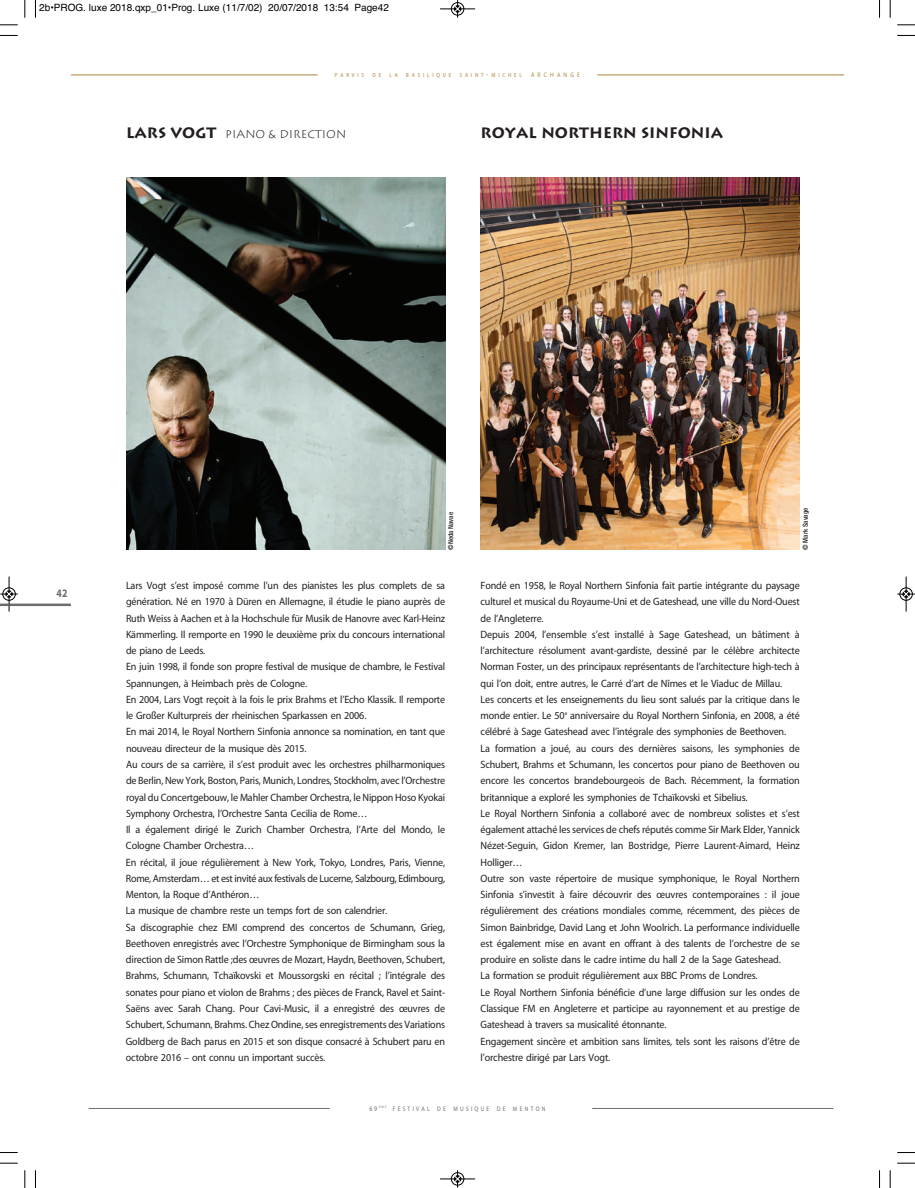
<style>
.page{position:relative;width:915px;height:1188px;background:#fff}
.page>*{position:absolute;margin:0;border:0;box-sizing:border-box;transform-origin:0 0}
.t1{font:700 16.25px "Myriad Arabic";color:#6c6d70;scale:.85 1}
.t2{font:700 15px "Lithos";color:#231f20}
.t3{font:300 11.25px "Lithos";color:#231f20}
.t4{font:10.62px/16.2px "Myriad";letter-spacing:-.015em;color:#231f20;scale:.95 1}
.t5{font:10px "Helvetica";color:#000}
.t6{font:9.38px "Myriad Arabic";letter-spacing:.28em;color:#6c6d70;scale:.85 1}
.t7{font:8.5px "Myriad Arabic";letter-spacing:.4em;color:#a7843a;scale:.85 1}
.t8{font:500 condensed 6.88px "Helvetica Neue";color:#231f20}
.s1{font-size:11.25px}
.s2{font-size:9.38px}
.s3{font-weight:700;font-size:15px}
.s4{font-size:10px}
</style>
<div class="page">
<hr style="left:89px;top:1107px;width:241px;height:1px;background:#6c6d70">
<hr style="left:592px;top:1107px;width:241px;height:1px;background:#6c6d70">
<hr style="left:71px;top:75px;width:246px;height:1px;background:#a7843a">
<hr style="left:597px;top:75px;width:246px;height:1px;background:#a7843a">
<img style="left:126px;top:177px;width:319px;height:372px">
<img style="left:480px;top:177px;width:319px;height:372px">
<hr style="left:0;top:603px;width:71px;height:3px;background:#6c6d70">
<svg style="left:35px;top:0;width:1px;height:18px"></svg>
<svg style="left:0;top:35px;width:18px;height:1px"></svg>
<svg style="left:879px;top:0;width:1px;height:18px"></svg>
<svg style="left:897px;top:35px;width:17px;height:1px"></svg>
<svg style="left:35px;top:1170px;width:1px;height:17px"></svg>
<svg style="left:879px;top:1170px;width:1px;height:17px"></svg>
<svg style="left:24px;top:0;width:2px;height:18px"></svg>
<svg style="left:0;top:24px;width:18px;height:2px"></svg>
<svg style="left:889px;top:0;width:1px;height:18px"></svg>
<svg style="left:897px;top:24px;width:17px;height:2px"></svg>
<svg style="left:24px;top:1170px;width:2px;height:17px"></svg>
<svg style="left:0;top:1162px;width:18px;height:1px"></svg>
<svg style="left:889px;top:1170px;width:1px;height:17px"></svg>
<svg style="left:897px;top:1162px;width:17px;height:1px"></svg>
<div style="left:451px;top:2px;width:13px;height:14px;border:1px solid #fff;border-radius:50%"></div>
<hr style="left:440px;top:9px;width:35px;height:1px;background:#000">
<div style="left:451px;top:2px;width:13px;height:13px;border:1px solid #000;border-radius:50%"></div>
<svg style="left:454px;top:0;width:6px;height:18px"></svg>
<div style="left:451px;top:1171px;width:13px;height:14px;border:1px solid #fff;border-radius:50%"></div>
<hr style="left:440px;top:1178px;width:35px;height:1px;background:#000">
<div style="left:451px;top:1172px;width:13px;height:12px;border:1px solid #000;border-radius:50%"></div>
<svg style="left:454px;top:1170px;width:6px;height:17px"></svg>
<div style="left:2px;top:587px;width:14px;height:13px;border:1px solid #fff;border-radius:50%"></div>
<hr style="left:9px;top:576px;width:1px;height:35px;background:#000">
<div style="left:3px;top:587px;width:12px;height:13px;border:1px solid #000;border-radius:50%"></div>
<svg style="left:0;top:590px;width:18px;height:7px"></svg>
<hr style="left:905px;top:576px;width:1px;height:35px;background:#000">
<div style="left:899px;top:587px;width:13px;height:13px;border:1px solid #000;border-radius:50%"></div>
<svg style="left:897px;top:590px;width:17px;height:7px"></svg>
<p class="t5" style="left:39px;top:2px;width:351px">2b•PROG. luxe 2018.qxp_01•Prog. Luxe (11/7/02) 20/07/2018 13:54 Page42</p>
<p class="t7" style="left:335px;top:71px;width:290px">PARVIS DE LA BASILIQUE SAINT<span class="s1">-</span>MICHEL <span class="s2">ARCHANGE</span></p>
<p class="t3" style="left:126px;top:128px;width:222px"><span class="s3">LARS VOGT</span> PIANO &amp; DIRECTION</p>
<h2 class="t2" style="left:480px;top:124px;width:244px">ROYAL NORTHERN SINFONIA</h2>
<h1 class="t1" style="left:57px;top:585px;width:14px">42</h1>
<p class="t8" style="left:448px;top:549px;width:39px;rotate:-90deg">©Neda Navae</p>
<p class="t8" style="left:802px;top:549px;width:43px;rotate:-90deg">© Mark Savage</p>
<p class="t4" style="left:126px;top:578px;width:337px">Lars Vogt s’est imposé comme l’un des pianistes les plus complets de sa génération. Né en 1970 à Düren en Allemagne, il étudie le piano auprès de Ruth Weiss à Aachen et à la Hochschule für Musik de Hanovre avec Karl-Heinz Kämmerling. Il remporte en 1990 le deuxième prix du concours international de piano de Leeds.<br>En juin 1998, il fonde son propre festival de musique de chambre, le Festival Spannungen, à Heimbach près de Cologne.<br>En 2004, Lars Vogt reçoit à la fois le prix Brahms et l’Echo Klassik. Il remporte le Großer Kulturpreis der rheinischen Sparkassen en 2006.<br>En mai 2014, le Royal Northern Sinfonia annonce sa nomination, en tant que nouveau directeur de la musique dès 2015.<br>Au cours de sa carrière, il s’est produit avec les orchestres philharmoniques de Berlin, New York, Boston, Paris, Munich, Londres, Stockholm, avec l’Orchestre royal du Concertgebouw, le Mahler Chamber Orchestra, le Nippon Hoso Kyokai Symphony Orchestra, l’Orchestre Santa Cecilia de Rome…<br>Il a également dirigé le Zurich Chamber Orchestra, l’Arte del Mondo, le Cologne Chamber Orchestra…<br>En récital, il joue régulièrement à New York, Tokyo, Londres, Paris, Vienne, Rome, Amsterdam… et est invité aux festivals de Lucerne, Salzbourg, Edimbourg, Menton, la Roque d’Anthéron…<br>La musique de chambre reste un temps fort de son calendrier.<br>Sa discographie chez EMI comprend des concertos de Schumann, Grieg, Beethoven enregistrés avec l’Orchestre Symphonique de Birmingham sous la direction de Simon Rattle ;des œuvres de Mozart, Haydn, Beethoven, Schubert, Brahms, Schumann, Tchaïkovski et Moussorgski en récital ; l’intégrale des sonates pour piano et violon de Brahms ; des pièces de Franck, Ravel et Saint-Saëns avec Sarah Chang. Pour Cavi-Music, il a enregistré des œuvres de Schubert, Schumann, Brahms. Chez Ondine, ses enregistrements des Variations Goldberg de Bach parus en 2015 et son disque consacré à Schubert paru en octobre 2016 – ont connu un important succès.</p>
<p class="t4" style="left:480px;top:578px;width:337px">Fondé en 1958, le Royal Northern Sinfonia fait partie intégrante du paysage culturel et musical du Royaume-Uni et de Gateshead, une ville du Nord-Ouest de l’Angleterre.<br>Depuis 2004, l’ensemble s’est installé à Sage Gateshead, un bâtiment à l’architecture résolument avant-gardiste, dessiné par le célèbre architecte Norman Foster, un des principaux représentants de l’architecture high-tech à qui l’on doit, entre autres, le Carré d’art de Nîmes et le Viaduc de Millau.<br>Les concerts et les enseignements du lieu sont salués par la critique dans le monde entier. Le 50<sup>e</sup> anniversaire du Royal Northern Sinfonia, en 2008, a été célébré à Sage Gateshead avec l’intégrale des symphonies de Beethoven.<br>La formation a joué, au cours des dernières saisons, les symphonies de Schubert, Brahms et Schumann, les concertos pour piano de Beethoven ou encore les concertos brandebourgeois de Bach. Récemment, la formation britannique a exploré les symphonies de Tchaïkovski et Sibelius.<br>Le Royal Northern Sinfonia a collaboré avec de nombreux solistes et s’est également attaché les services de chefs réputés comme Sir Mark Elder, Yannick Nézet-Seguin, Gidon Kremer, Ian Bostridge, Pierre Laurent-Aimard, Heinz Holliger…<br>Outre son vaste répertoire de musique symphonique, le Royal Northern Sinfonia s’investit à faire découvrir des œuvres contemporaines : il joue régulièrement des créations mondiales comme, récemment, des pièces de Simon Bainbridge, David Lang et John Woolrich. La performance individuelle est également mise en avant en offrant à des talents de l’orchestre de se produire en soliste dans le cadre intime du hall 2 de la Sage Gateshead.<br>La formation se produit régulièrement aux BBC Proms de Londres.<br>Le Royal Northern Sinfonia bénéficie d’une large diffusion sur les ondes de Classique FM en Angleterre et participe au rayonnement et au prestige de Gateshead à travers sa musicalité étonnante.<br>Engagement sincère et ambition sans limites, tels sont les raisons d’être de l’orchestre dirigé par Lars Vogt.</p>
<p class="t6" style="left:369px;top:1103px;width:208px"><span class="s4">69</span> <sup>ÈME</sup> FESTIVAL DE MUSIQUE DE MENTON</p>
</div>
